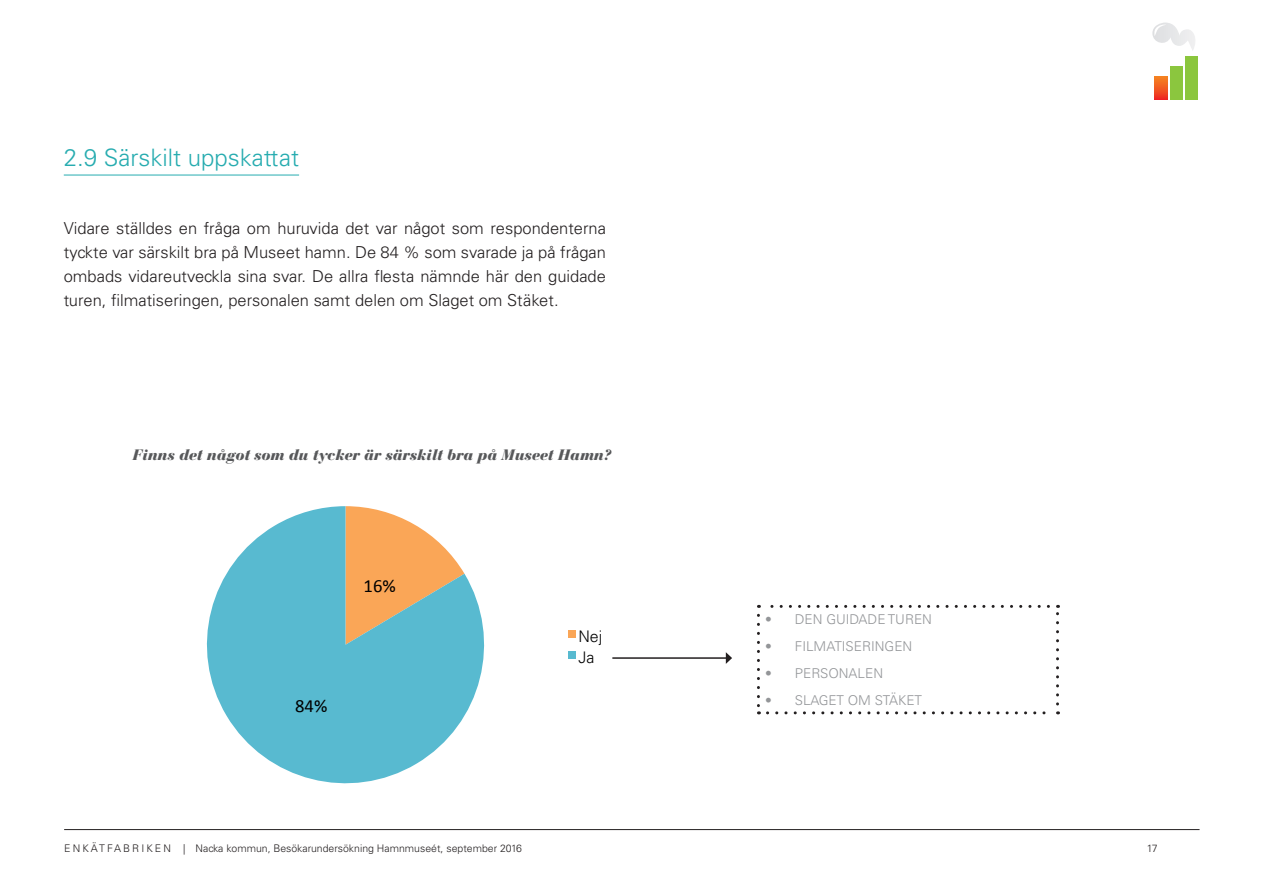
<style>
.page{position:relative;width:1263px;height:893px;background:#fff}
.page>*{position:absolute;margin:0;border:0;box-sizing:border-box;transform-origin:0 0}
.Underrubrik{font:300 24px "Univers LT Std";color:#27acb0}
.t1{font:18.6px "Calibri";color:#000}
.Brödtext{font:300 16.5px/24px "Univers LT Std";color:#231f20;text-align:justify}
.t2{font:300 16.05px/21.1px "Univers LT Std";color:#000}
.Figur{font:italic 900 15px "Bauer Bodoni Std";letter-spacing:-.015em;color:#57585a}
.t3{font:300 13.5px "Univers LT Std";color:#939598}
.t4{font:300 10.5px "Univers LT Std";color:#231f20}
</style>
<div class="page">
<hr style="left:64px;top:829px;width:1135px;height:1px;background:#231f20">
<hr style="left:64px;top:175px;width:235px;height:1px;background:#27acb0">
<svg style="left:206px;top:506px;width:279px;height:278px;fill:#58bad0"></svg>
<div style="left:568px;top:630px;width:7px;height:8px;background:#faa657"></div>
<div style="left:568px;top:652px;width:7px;height:7px;background:#58bad0"></div>
<svg style="left:757px;top:615px;width:3px;height:99px"></svg>
<svg style="left:767px;top:711px;width:291px;height:3px"></svg>
<svg style="left:1056px;top:605px;width:3px;height:99px"></svg>
<svg style="left:758px;top:605px;width:290px;height:3px"></svg>
<hr style="left:612px;top:657px;width:114px;height:2px;background:#231f20">
<svg style="left:726px;top:652px;width:6px;height:12px"></svg>
<svg style="left:1155px;top:76px;width:12px;height:24px"></svg>
<div style="left:1170px;top:67px;width:13px;height:33px;background:#8bc63e"></div>
<div style="left:1185px;top:57px;width:13px;height:43px;background:#8bc63e"></div>
<svg style="left:1152px;top:23px;width:43px;height:27px"></svg>
<p class="Underrubrik" style="left:64px;top:143px;width:237px">2.9 Särskilt uppskattat</p>
<p class="Brödtext" style="left:64px;top:217px;width:544px">Vidare ställdes en fråga om huruvida det var något som respondenterna tyckte var särskilt bra på Museet hamn. De 84 % som svarade ja på frågan ombads vidareutveckla sina svar. De allra flesta nämnde här den guidade turen, filmatiseringen, personalen samt delen om Slaget om Stäket.</p>
<p class="Figur" style="left:132px;top:446px;width:481px">Finns det något som du tycker är särskilt bra på Museet Hamn?</p>
<p class="t1" style="left:364px;top:574px;width:34px">16%</p>
<p class="t1" style="left:295px;top:694px;width:34px">84%</p>
<p class="t2" style="left:578px;top:626px;width:25px">Nej<br>Ja</p>
<p class="t3" style="left:765px;top:611px;width:168px">• DEN GUIDADE TUREN</p>
<p class="t3" style="left:765px;top:638px;width:149px">• FILMATISERINGEN</p>
<p class="t3" style="left:765px;top:665px;width:119px">• PERSONALEN</p>
<p class="t3" style="left:765px;top:692px;width:158px">• SLAGET OM STÄKET</p>
<p class="t4" style="left:64px;top:842px;width:459px">E N K ÄT FA B R I K E N | Nacka kommun, Besökarundersökning Hamnmuseét, september 2016</p>
<p class="t4" style="left:1147px;top:842px;width:12px">17</p>
</div>
